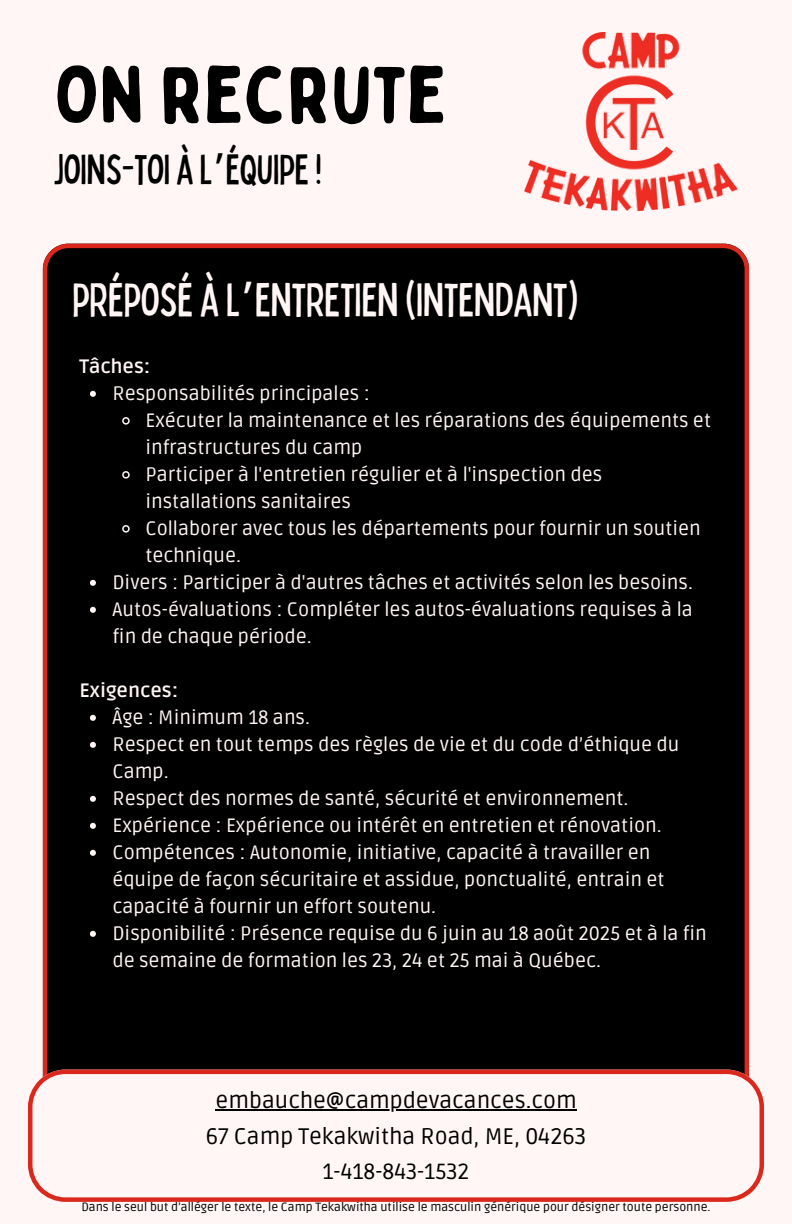
<style>
.page{position:relative;width:792px;height:1224px;background:#fff6f5}
.page>*{position:absolute;margin:0;border:0;box-sizing:border-box;transform-origin:0 0}
.t1{font:80px "Bobby Jones Soft";color:#000}
.t2{font:condensed 47px "Bobby Jones";color:#fff6f5}
.t3{font:condensed 42.2px "Bobby Jones";color:#000}
.t4{font:22.6px "Ruda";color:#000}
.t5{font:22px "Ruda";color:#000}
.t6{font:19.4px/27px "Ruda";color:#fff6f5}
.t7{font:700 19.4px "Ruda";color:#fff6f5}
.t8{font:12px "Ruda";color:#000}
.s1{font-family:"Noto Sans Gurmukhi";font-stretch:normal}
</style>
<div class="page">
<div style="left:43px;top:244px;width:706px;height:826px;background:#000"></div>
<svg style="left:90px;top:391px;width:6px;height:6px"></svg>
<svg style="left:121px;top:416px;width:10px;height:10px"></svg>
<svg style="left:121px;top:470px;width:10px;height:10px"></svg>
<svg style="left:121px;top:524px;width:10px;height:10px"></svg>
<svg style="left:90px;top:580px;width:6px;height:6px"></svg>
<svg style="left:90px;top:607px;width:6px;height:6px"></svg>
<svg style="left:90px;top:715px;width:6px;height:6px"></svg>
<svg style="left:90px;top:742px;width:6px;height:6px"></svg>
<svg style="left:90px;top:796px;width:6px;height:6px"></svg>
<svg style="left:90px;top:823px;width:6px;height:6px"></svg>
<svg style="left:90px;top:850px;width:6px;height:6px"></svg>
<svg style="left:90px;top:931px;width:6px;height:6px"></svg>
<svg style="left:28px;top:1070px;width:736px;height:132px"></svg>
<hr style="left:216px;top:1109px;width:361px;height:2px;background:#000">
<img style="left:525px;top:32px;width:213px;height:179px">
<h4 class="t1" style="left:54px;top:45px;width:395px">ON RECRUTE</h4>
<h4 class="t3" style="left:54px;top:142px;width:269px">JOINS-TOI À L<span class="s1">’</span>ÉQUIPE!</h4>
<p class="t2" style="left:72px;top:269px;width:508px">PRÉPOSÉ À L<span class="s1">’</span>ENTRETIEN (INTENDANT)</p>
<h1 class="t7" style="left:79px;top:355px;width:72px">Tâches:</h1>
<h3 class="t6" style="left:112px;top:380px;width:259px">Responsabilités principales :</h3>
<h2 class="t6" style="left:145px;top:407px;width:567px">Exécuter la maintenance et les réparations des équipements et infrastructures du camp</h2>
<h5 class="t6" style="left:145px;top:461px;width:459px">Participer à l'entretien régulier et à l'inspection des installations sanitaires</h5>
<p class="t6" style="left:145px;top:515px;width:557px">Collaborer avec tous les départements pour fournir un soutien technique.</p>
<p class="t6" style="left:112px;top:569px;width:582px">Divers : Participer à d'autres tâches et activités selon les besoins.</p>
<p class="t6" style="left:112px;top:596px;width:582px">Autos-évaluations : Compléter les autos-évaluations requises à la fin de chaque période.</p>
<p class="t7" style="left:79px;top:679px;width:100px">Exigences:</p>
<p class="t6" style="left:112px;top:704px;width:199px">Âge : Minimum 18 ans.</p>
<p class="t6" style="left:112px;top:731px;width:569px">Respect en tout temps des règles de vie et du code d’éthique du<br>Camp.</p>
<h5 class="t6" style="left:112px;top:785px;width:518px">Respect des normes de santé, sécurité et environnement.</h5>
<p class="t6" style="left:112px;top:812px;width:551px">Expérience : Expérience ou intérêt en entretien et rénovation.</p>
<p class="t6" style="left:112px;top:839px;width:554px">Compétences : Autonomie, initiative, capacité à travailler en équipe de façon sécuritaire et assidue, ponctualité, entrain et capacité à fournir un effort soutenu.</p>
<p class="t6" style="left:112px;top:920px;width:596px">Disponibilité : Présence requise du 6 juin au 18 août 2025 et à la fin de semaine de formation les 23, 24 et 25 mai à Québec.</p>
<p class="t4" style="left:216px;top:1087px;width:363px">embauche@campdevacances.com</p>
<p class="t4" style="left:206px;top:1123px;width:382px">67 Camp Tekakwitha Road, ME, 04263</p>
<p class="t5" style="left:322px;top:1159px;width:148px">1-418-843-1532</p>
<h4 class="t8" style="left:81px;top:1200px;width:631px">Dans le seul but d’alléger le texte, le Camp Tekakwitha utilise le masculin générique pour désigner toute personne.</h4>
</div>
